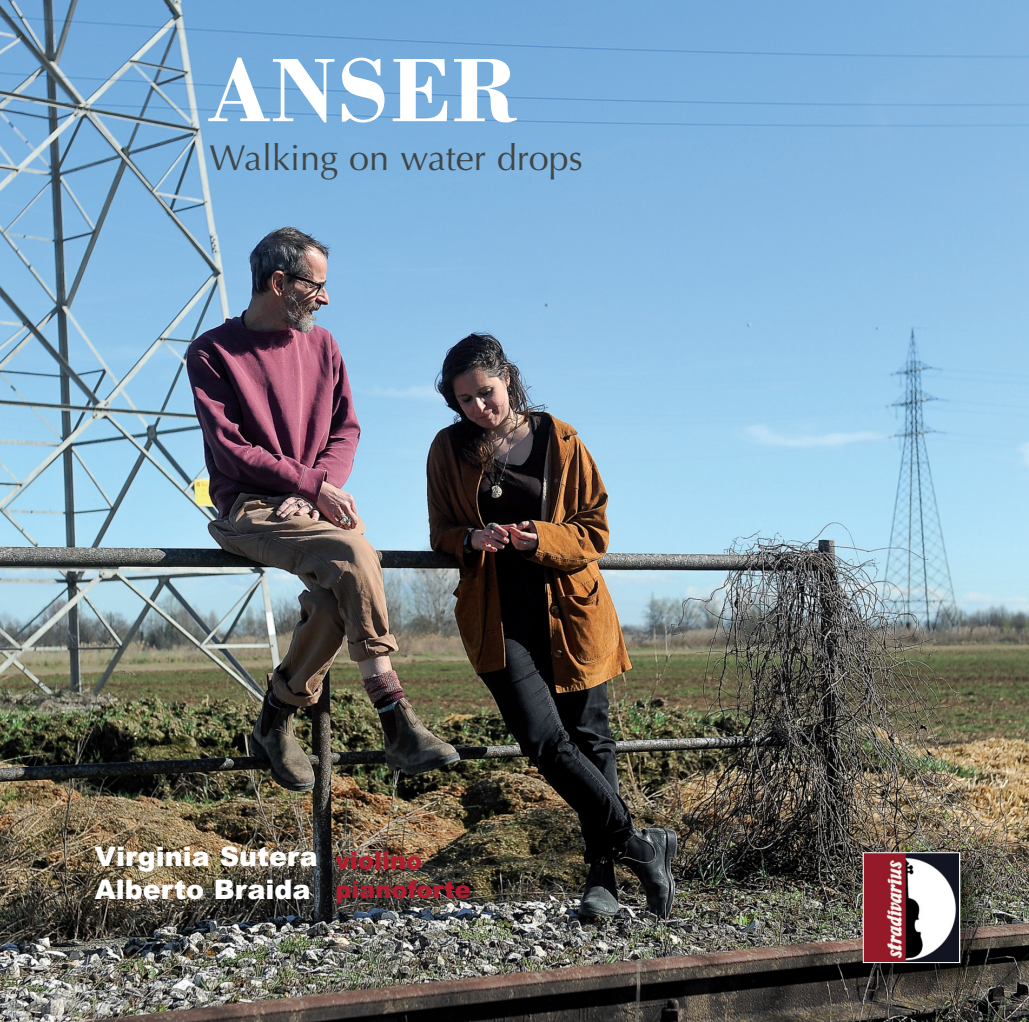
<style>
.page{position:relative;width:1029px;height:1022px;background:#fff}
.page>*{position:absolute;margin:0;border:0;box-sizing:border-box;transform-origin:0 0}
.t1{font:700 93px "Bodoni";color:#fff}
.t2{font:36px "Optima";color:#414646}
.t3{font:900 27px/32.4px "Arial";color:#fff}
.t4{font:900 24px/28.8px "Arial";color:#b21c2e}
</style>
<div class="page">
<img style="left:0;top:0;width:1029px;height:1022px">
<img style="left:849px;top:839px;width:150px;height:162px">
<img style="left:865px;top:854px;width:93px;height:107px">
<div style="left:863px;top:852px;width:97px;height:111px;border:1px solid #fff"></div>
<p class="t1" style="left:208px;top:56px;width:312px">ANSER</p>
<p class="t2" style="left:210px;top:143px;width:375px">Walking on water drops</p>
<p class="t3" style="left:95px;top:843px;width:224px">Virginia Sutera<br>Alberto Braida</p>
<p class="t4" style="left:335px;top:848px;width:137px">violino pianoforte</p>
</div>
